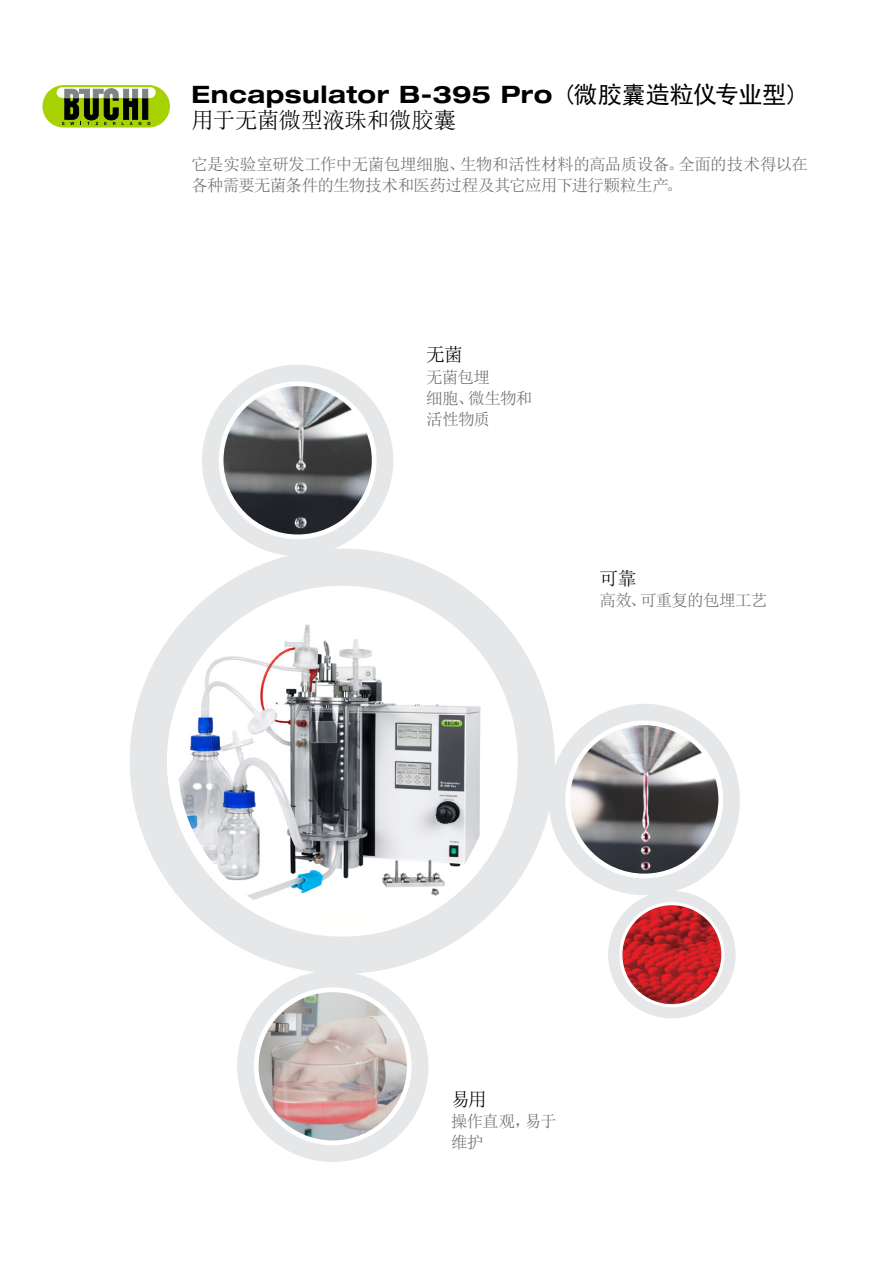
<style>
.page{position:relative;width:893px;height:1263px;background:#fff}
.page>*{position:absolute;margin:0;border:0;box-sizing:border-box;transform-origin:0 0}
.CN_Cover_Headline{font:700 expanded 24px "Helvetica Neue LT Std";letter-spacing:.02em;color:#000}
.CN_Cover_Subline{font:22.5px "Sim Sun";letter-spacing:-.015em;color:#000}
.CN_Title{font:18.75px "Sim Sun";color:#000}
.CN_Body_text_justifi{font:16.5px/21.3px "Sim Sun";letter-spacing:-.035em;color:#6d6e71}
.CN_Body_text_left{font:16.5px/21.3px "Sim Sun";letter-spacing:-.04em;color:#6d6e71}
.s1{font-family:"Sim Hei";font-weight:400;font-stretch:normal}
</style>
<div class="page">
<div style="left:43px;top:85px;width:127px;height:43px;background:#a5d200;border-radius:21px"></div>
<div style="left:143px;top:89px;width:5px;height:30px;background:#000;border:1px solid #000"></div>
<svg style="left:57px;top:87px;width:99px;height:11px"></svg>
<div style="left:143px;top:89px;width:5px;height:9px;background:#808285"></div>
<svg style="left:62px;top:89px;width:79px;height:36px"></svg>
<div style="left:130px;top:549px;width:425px;height:425px;background:#e6e7e8;border-radius:50%"></div>
<div style="left:167px;top:586px;width:351px;height:350px;background:#fff;border-radius:50%"></div>
<img style="left:178px;top:613px;width:315px;height:298px">
<div style="left:237px;top:971px;width:191px;height:191px;background:#e6e7e8;border-radius:50%"></div>
<div style="left:254px;top:987px;width:158px;height:158px;background:#fff;border-radius:50%"></div>
<img style="left:259px;top:992px;width:148px;height:148px;border-radius:74px">
<div style="left:608px;top:891px;width:128px;height:127px;background:#e6e7e8;border-radius:50%"></div>
<svg style="left:619px;top:902px;width:105px;height:105px"></svg>
<img style="left:622px;top:905px;width:99px;height:99px;border-radius:49px">
<div style="left:549px;top:704px;width:191px;height:191px;background:#e6e7e8;border-radius:50%"></div>
<div style="left:565px;top:720px;width:158px;height:158px;background:#fff;border-radius:50%"></div>
<img style="left:570px;top:725px;width:148px;height:149px;border-radius:74px">
<div style="left:202px;top:365px;width:191px;height:191px;background:#e6e7e8;border-radius:50%"></div>
<div style="left:219px;top:381px;width:158px;height:158px;background:#fff;border-radius:50%"></div>
<img style="left:223px;top:386px;width:149px;height:148px;border-radius:74px">
<p class="CN_Cover_Headline" style="left:192px;top:79px;width:609px">Encapsulator B-395 Pro <span class="s1">(微胶囊造粒仪专业型)</span></p>
<p class="CN_Cover_Subline" style="left:192px;top:108px;width:266px">用于无菌微型液珠和微胶囊</p>
<p class="CN_Body_text_justifi" style="left:192px;top:154px;width:618px">它是实验室研发工作中无菌包埋细胞、生物和活性材料的高品质设备。全面的技术得以在各种需要无菌条件的生物技术和医药过程及其它应用下进行颗粒生产。</p>
<p class="CN_Title" style="left:426px;top:345px;width:38px">无菌</p>
<p class="CN_Body_text_left" style="left:426px;top:366px;width:108px">无菌包埋<br>细胞、微生物和活性物质</p>
<p class="CN_Title" style="left:600px;top:569px;width:38px">可靠</p>
<p class="CN_Body_text_left" style="left:600px;top:589px;width:169px">高效、可重复的包埋工艺</p>
<p class="CN_Title" style="left:451px;top:1089px;width:37px">易用</p>
<p class="CN_Body_text_left" style="left:451px;top:1110px;width:107px">操作直观，易于维护</p>
</div>
